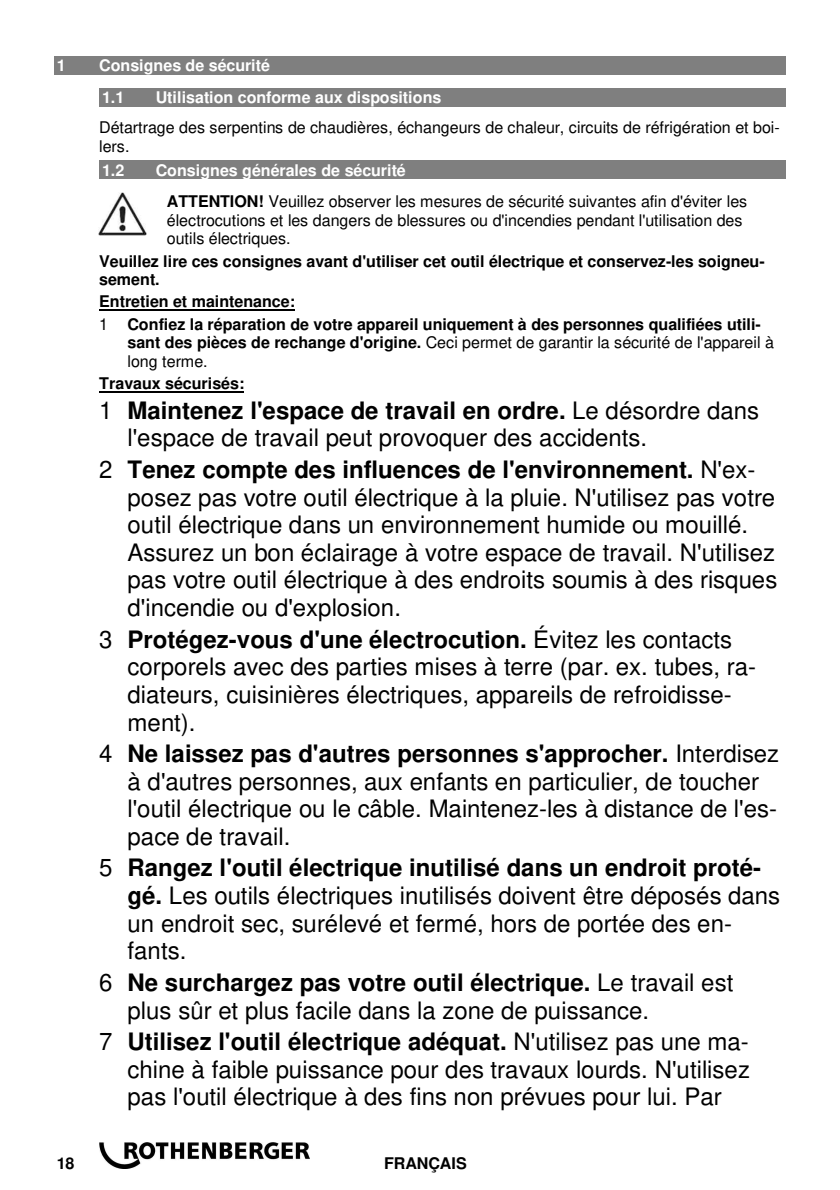
<style>
.page{position:relative;width:840px;height:1190px;background:#fff}
.page>*{position:absolute;margin:0;border:0;box-sizing:border-box;transform-origin:0 0}
.t1{font:24px/27.6px "Helvetica";color:#000}
.t2{font:16px/18.4px "Helvetica";letter-spacing:-.005em;color:#000}
.t3{font:700 16px/18.4px "Helvetica";letter-spacing:-.005em;color:#000}
.t4{font:700 16px/32px "Helvetica";color:#fff}
.s1{font-weight:700;color:#fff}
.s2{font-weight:700}
.s3{font-weight:400}
</style>
<div class="page">
<img style="left:99px;top:1142px;width:210px;height:26px">
<div style="left:54px;top:56px;width:731px;height:19px;background:#7f7f7f"></div>
<div style="left:99px;top:88px;width:686px;height:18px;background:#7f7f7f"></div>
<div style="left:99px;top:161px;width:686px;height:18px;background:#7f7f7f"></div>
<hr style="left:99px;top:309px;width:196px;height:2px;background:#000">
<hr style="left:99px;top:391px;width:145px;height:1px;background:#000">
<img style="left:99px;top:192px;width:47px;height:43px">
<p class="t4" style="left:57px;top:49px;width:10px">1</p>
<p class="t4" style="left:99px;top:49px;width:172px">Consignes de sécurité<br>1.1</p>
<p class="t4" style="left:156px;top:81px;width:287px">Utilisation conforme aux dispositions</p>
<p class="t2" style="left:99px;top:118px;width:682px">Détartrage des serpentins de chaudières, échangeurs de chaleur, circuits de réfrigération et boi&shy;lers.</p>
<p class="t4" style="left:102px;top:154px;width:24px">1.2</p>
<p class="t2" style="left:167px;top:154px;width:582px;line-height:31.6px;text-indent:-11px"><span class="s1">Consignes générales de sécurité<br></span><span class="s2">ATTENTION!</span> Veuillez observer les mesures de sécurité suivantes afin d'éviter les</p>
<p class="t2" style="left:167px;top:211px;width:577px">électrocutions et les dangers de blessures ou d'incendies pendant l'utilisation des outils électriques.</p>
<p class="t3" style="left:99px;top:252px;width:667px">Veuillez lire ces consignes avant d'utiliser cet outil électrique et conservez-les soigneu&shy;sement.</p>
<p class="t3" style="left:99px;top:290px;width:663px;line-height:22.4px">Entretien et maintenance:<br><span class="s3">1</span> Confiez la réparation de votre appareil uniquement à des personnes qualifiées utili-</p>
<p class="t2" style="left:127px;top:333px;width:648px"><span class="s2">sant des pièces de rechange d'origine.</span> Ceci permet de garantir la sécurité de l'appareil à long terme.</p>
<p class="t3" style="left:99px;top:374px;width:147px">Travaux sécurisés:</p>
<p class="t1" style="left:127px;top:396px;width:633px;text-indent:-28px">1 <span class="s2">Maintenez l'espace de travail en ordre.</span> Le désordre dans l'espace de travail peut provoquer des accidents.</p>
<p class="t1" style="left:127px;top:456px;width:651px;text-indent:-28px">2 <span class="s2">Tenez compte des influences de l'environnement.</span> N'ex&shy;posez pas votre outil électrique à la pluie. N'utilisez pas votre outil électrique dans un environnement humide ou mouillé.<br>Assurez un bon éclairage à votre espace de travail. N'utilisez pas votre outil électrique à des endroits soumis à des risques d'incendie ou d'explosion.</p>
<p class="t1" style="left:127px;top:625px;width:630px;text-indent:-28px">3 <span class="s2">Protégez-vous d'une électrocution.</span> Évitez les contacts corporels avec des parties mises à terre (par. ex. tubes, ra&shy;diateurs, cuisinières électriques, appareils de refroidisse&shy;ment).</p>
<p class="t1" style="left:127px;top:739px;width:653px;text-indent:-28px">4 <span class="s2">Ne laissez pas d'autres personnes s'approcher.</span> Interdisez à d'autres personnes, aux enfants en particulier, de toucher l'outil électrique ou le câble. Maintenez-les à distance de l'es&shy;pace de travail.</p>
<p class="t1" style="left:127px;top:854px;width:654px;text-indent:-28px">5 <span class="s2">Rangez l'outil électrique inutilisé dans un endroit proté&shy;gé.</span> Les outils électriques inutilisés doivent être déposés dans un endroit sec, surélevé et fermé, hors de portée des en&shy;fants.</p>
<p class="t1" style="left:127px;top:968px;width:607px;text-indent:-28px">6 <span class="s2">Ne surchargez pas votre outil électrique.</span> Le travail est plus sûr et plus facile dans la zone de puissance.</p>
<p class="t1" style="left:127px;top:1027px;width:624px;text-align:justify;text-indent:-28px">7 <span class="s2">Utilisez l'outil électrique adéquat.</span> N'utilisez pas une ma&shy;chine à faible puissance pour des travaux lourds. N'utilisez pas l'outil électrique à des fins non prévues pour lui. Par</p>
<p class="t3" style="left:57px;top:1155px;width:19px">18</p>
<p class="t3" style="left:384px;top:1155px;width:84px">FRANÇAIS</p>
</div>
